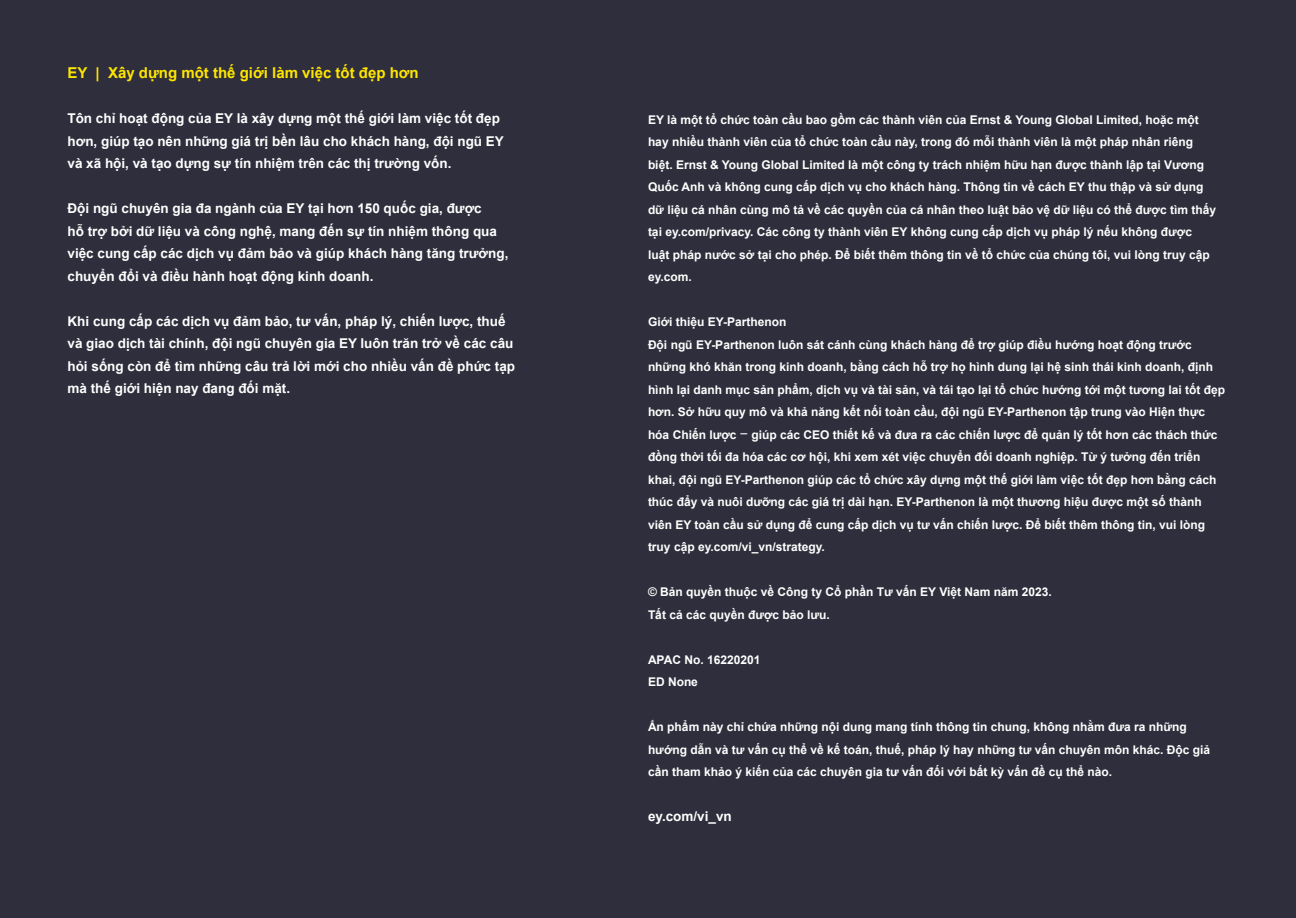
<style>
.page{position:relative;width:1296px;height:918px;background:#2e2e3c}
.page>*{position:absolute;margin:0;border:0;box-sizing:border-box;transform-origin:0 0}
.t1{font:700 15px "Arial";color:#ffe600}
.t2{font:700 13.5px/22.5px "Arial";color:#fff}
.t3{font:700 12px/22.5px "Arial";color:#fff}
.s1{font-family:"EY Interstate";font-weight:300;font-size:14.25px;color:#f6f6fa}
</style>
<div class="page">
<p class="t1" style="left:68px;top:63px;width:353px">EY | Xây dựng một thế giới làm việc tốt đẹp hơn</p>
<p class="t2" style="left:68px;top:108px;width:438px">Tôn chỉ hoạt động của EY là xây dựng một thế giới làm việc tốt đẹp hơn, giúp tạo nên những giá trị bền lâu cho khách hàng, đội ngũ EY và xã hội, và tạo dựng sự tín nhiệm trên các thị trường vốn.</p>
<p class="t2" style="left:68px;top:198px;width:443px">Đội ngũ chuyên gia đa ngành của EY tại hơn 150 quốc gia, được<br>hỗ trợ bởi dữ liệu và công nghệ, mang đến sự tín nhiệm thông qua việc cung cấp các dịch vụ đảm bảo và giúp khách hàng tăng trưởng, chuyển đổi và điều hành hoạt động kinh doanh.</p>
<p class="t2" style="left:68px;top:310px;width:449px">Khi cung cấp các dịch vụ đảm bảo, tư vấn, pháp lý, chiến lược, thuế và giao dịch tài chính, đội ngũ chuyên gia EY luôn trăn trở về các câu hỏi sống còn để tìm những câu trả lời mới cho nhiều vấn đề phức tạp mà thế giới hiện nay đang đối mặt.</p>
<p class="t3" style="left:648px;top:108px;width:570px">EY là một tổ chức toàn cầu bao gồm các thành viên của Ernst &amp; Young Global Limited, hoặc một hay nhiều thành viên của tổ chức toàn cầu này, trong đó mỗi thành viên là một pháp nhân riêng biệt. Ernst &amp; Young Global Limited là một công ty trách nhiệm hữu hạn được thành lập tại Vương Quốc Anh và không cung cấp dịch vụ cho khách hàng. Thông tin về cách EY thu thập và sử dụng dữ liệu cá nhân cù ng mô tả về các quyền của cá nhân theo luật bảo vệ dữ liệu có thể được tìm thấy tại ey.com/privacy. Các công ty thành viên EY không cung cấp dịch vụ pháp lý nếu không được luật pháp nước sở tại cho phép. Ðể biết thêm thông tin về tổ chức của chúng tôi, vui lòng truy cập ey.com.</p>
<p class="t3" style="left:648px;top:311px;width:579px">Giới thiệu EY-Parthenon<br>Đội ngũ EY-Parthenon luôn sát cánh cùng khách hàng để trợ giúp điều hướng hoạt động trước những khó khăn trong kinh doanh, bằng cách hỗ trợ họ hình dung lại hệ sinh thái kinh doanh, định hình lại danh mục sản phẩm, dịch vụ và tài sản, và tái tạo lại tổ chức hướng tới một tương lai tốt đẹp hơn. Sở hữu quy mô và khả năng kết nối toàn cầu, đội ngũ EY-Parthenon tập trung vào Hiện thực hóa Chiến lược <span class="s1">—</span> giúp các CEO thiết kế và đưa ra các chiến lược để quản lý tốt hơn các thách thức đồng thời tối đa hóa các cơ hội, khi xem xét việc chuyển đổi doanh nghiệp. Từ ý tưởng đến triển khai, đội ngũ EY-Parthenon giúp các tổ chức xây dựng một thế giới làm việc tốt đẹp hơn bằng cách thúc đẩy và nuôi dưỡng các giá trị dài hạn. EY-Parthenon là một thương hiệu được một số thành viên EY toàn cầu sử dụng để cung cấp dịch vụ tư vấn chiến lược. Để biết thêm thông tin, vui lòng truy cập ey.com/vi_vn/strategy.</p>
<p class="t3" style="left:648px;top:581px;width:405px">© Bản quyền thuộc về Công ty Cổ phần Tư vấn EY Việt Nam năm 2023.<br>Tất cả các quyền được bảo lưu.</p>
<p class="t3" style="left:648px;top:648px;width:114px">APAC No. 16220201<br>ED None</p>
<p class="t3" style="left:648px;top:716px;width:564px">Ấn phẩm này chỉ chứa những nội dung mang tính thông tin chung, không nhằm đưa ra những hướng dẫn và tư vấn cụ thể về kế toán, thuế, pháp lý hay những tư vấn chuyên môn khác. Độc giả cần tham khảo ý kiến của các chuyên gia tư vấn đối với bất kỳ vấn đề cụ thể nào.</p>
<p class="t2" style="left:648px;top:805px;width:85px">ey.com/vi_vn</p>
</div>
